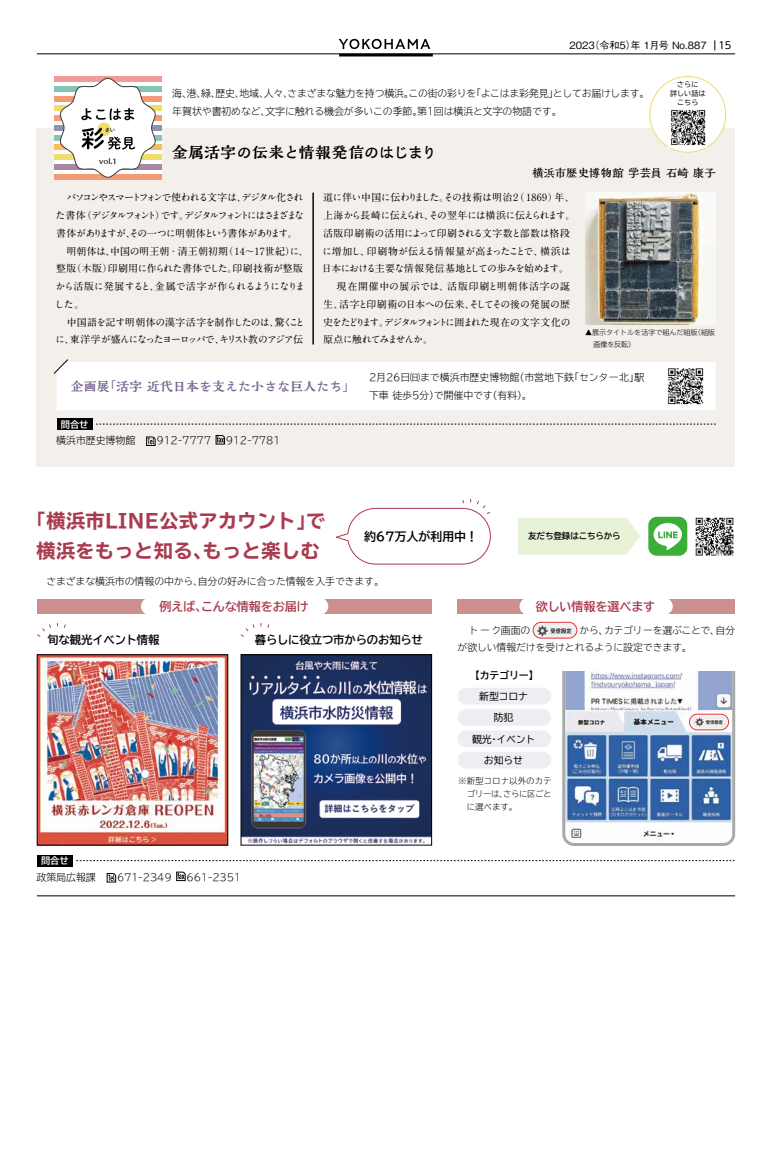
<style>
.page{position:relative;width:772px;height:1151px;background:#fff}
.page>*{position:absolute;margin:0;border:0;box-sizing:border-box;transform-origin:0 0}
.t1{font:700 expanded 19.1px/29.8px "TBUD Go Std";letter-spacing:.02em;color:#a93b4f;text-align:center}
.t2{font:800 15.6px "Kaimin Tu Std";letter-spacing:.015em;color:#000}
.t3{font:800 12.8px "Kaimin Tu Std";letter-spacing:.02em;color:#796594}
.t4{font:700 12px "TBUD Go Std";letter-spacing:-.01em;color:#a93b4f}
.t5{font:700 12px "TBUD Go Std";letter-spacing:-.01em;color:#000}
.t6{font:700 11.3px "TBUD Go Std";letter-spacing:-.015em;color:#000}
.t7{font:700 11.3px "Kaimin Tu Std";color:#000}
.t8{font:500 10px "Gothic BBB Pr 6 N";color:#000}
.t9{font:300 9.9px/17.7px "TBUD Go Std Super";letter-spacing:-.015em;color:#000}
.t10{font:700 9.9px/17.7px "A1 Mincho Std";letter-spacing:-.085em;color:#000}
.t11{font:700 9.9px/17.7px "A1 Mincho Std";letter-spacing:-.06em;color:#000}
.t12{font:9.9px/21.3px "TBUD Go Std";letter-spacing:-.02em;color:#000;text-align:center}
.t13{font:700 9.9px "TBUD Go Std";letter-spacing:-.02em;color:#000}
.t14{font:700 9.2px "TBUD Go Std";letter-spacing:-.015em;color:#fff}
.t15{font:300 8.5px/13.5px "TBUD Go Std Super";letter-spacing:-.01em;color:#000;text-align:justify}
.t16{font:700 8.5px "TBUD Go Std";letter-spacing:-.01em;color:#000}
.t17{font:700 7.8px "Kaimin Tu Std";color:#000}
.t18{font:300 7.1px/11.3px "TBUD Go Std Super";letter-spacing:-.01em;color:#000}
.t19{font:7.1px/9.2px "TBUD Go Std";color:#000;text-align:center}
.s1{font-family:"UD Shin M Go Pr 6 N";font-weight:400;font-size:9.9px}
</style>
<div class="page">
<hr style="left:37px;top:896px;width:697px;height:1px;background:#000">
<svg style="left:338px;top:39px;width:92px;height:10px"></svg>
<hr style="left:339px;top:54px;width:93px;height:2px;background:#000">
<hr style="left:37px;top:54px;width:697px;height:1px;background:#000">
<div style="left:37px;top:128px;width:697px;height:338px;background:#f3efeb"></div>
<hr style="left:313px;top:193px;width:1px;height:151px;background:#000">
<img style="left:585px;top:193px;width:130px;height:132px">
<svg style="left:146px;top:437px;width:9px;height:9px"></svg>
<svg style="left:215px;top:435px;width:10px;height:9px"></svg>
<svg style="left:96px;top:424px;width:619px;height:1px"></svg>
<div style="left:57px;top:418px;width:35px;height:12px;background:#000"></div>
<svg style="left:54px;top:91px;width:108px;height:83px"></svg>
<div style="left:54px;top:86px;width:108px;height:5px;background:#85c4b1"></div>
<div style="left:54px;top:96px;width:108px;height:5px;background:#f29b76"></div>
<div style="left:54px;top:77px;width:108px;height:5px;background:#f19c97"></div>
<div style="left:54px;top:106px;width:108px;height:5px;background:#edde6e"></div>
<div style="left:54px;top:115px;width:108px;height:6px;background:#f29b76"></div>
<div style="left:54px;top:125px;width:108px;height:5px;background:#8f93ae"></div>
<div style="left:54px;top:135px;width:108px;height:5px;background:#85c4b1"></div>
<div style="left:54px;top:145px;width:108px;height:5px;background:#f9be63"></div>
<div style="left:54px;top:154px;width:108px;height:6px;background:#edde6e"></div>
<div style="left:54px;top:164px;width:108px;height:5px;background:#a788a4"></div>
<div style="left:54px;top:174px;width:108px;height:5px;background:#f29b76"></div>
<svg style="left:59px;top:78px;width:98px;height:100px"></svg>
<svg style="left:518px;top:518px;width:122px;height:37px;background:#e9f2d9"></svg>
<img style="left:695px;top:517px;width:39px;height:39px">
<svg style="left:107px;top:873px;width:9px;height:9px"></svg>
<svg style="left:176px;top:872px;width:9px;height:9px"></svg>
<div style="left:457px;top:688px;width:93px;height:16px;background:#eeedf2;border-radius:8px"></div>
<div style="left:457px;top:709px;width:93px;height:17px;background:#eeedf2;border-radius:8px"></div>
<div style="left:457px;top:730px;width:93px;height:17px;background:#eeedf2;border-radius:8px"></div>
<div style="left:457px;top:752px;width:93px;height:16px;background:#eeedf2;border-radius:8px"></div>
<img style="left:39px;top:657px;width:187px;height:186px">
<img style="left:243px;top:657px;width:186px;height:186px">
<div style="left:37px;top:599px;width:394px;height:14px;background:#cb8f8f"></div>
<div style="left:457px;top:599px;width:277px;height:14px;background:#cb8f8f"></div>
<div style="left:141px;top:598px;width:187px;height:17px;background:#fff;border-radius:9px"></div>
<div style="left:519px;top:598px;width:153px;height:17px;background:#fff;border-radius:9px"></div>
<svg style="left:76px;top:860px;width:658px;height:1px"></svg>
<div style="left:37px;top:855px;width:36px;height:11px;background:#000"></div>
<svg style="left:648px;top:517px;width:38px;height:39px"></svg>
<div style="left:648px;top:517px;width:38px;height:39px;background:#3aae36;border-radius:8px"></div>
<svg style="left:653px;top:523px;width:28px;height:27px"></svg>
<svg style="left:37px;top:623px;width:29px;height:14px"></svg>
<svg style="left:240px;top:623px;width:30px;height:14px"></svg>
<svg style="left:54px;top:359px;width:661px;height:51px;background:#f9f9f8"></svg>
<img style="left:566px;top:671px;width:164px;height:171px">
<div style="left:562px;top:649px;width:172px;height:197px;border:3px solid #a8a9a9;border-radius:10px"></div>
<div style="left:688px;top:714px;width:40px;height:16px;border:1px solid #e83130;border-radius:8px"></div>
<div style="left:553px;top:643px;width:189px;height:28px;background:#fff"></div>
<img style="left:532px;top:622px;width:44px;height:16px;border-radius:8px">
<div style="left:532px;top:622px;width:45px;height:17px;border:1px solid #e83130;border-radius:8px"></div>
<div style="left:649px;top:77px;width:76px;height:75px;background:#fff;border-radius:50%"></div>
<div style="left:649px;top:76px;width:76px;height:77px;border:1px solid #edde6e;border-radius:50%"></div>
<div style="left:668px;top:109px;width:38px;height:38px;background:#fff"></div>
<img style="left:671px;top:110px;width:35px;height:35px">
<svg style="left:336px;top:499px;width:155px;height:66px"></svg>
<p class="t17" style="left:99px;top:156px;width:20px">vol.1</p>
<p class="t8" style="left:569px;top:37px;width:163px">2023（令和5）年 1月号 No.887 <span class="s1">15</span></p>
<p class="t19" style="left:669px;top:80px;width:37px">さらに<br>詳しい話はこちら</p>
<p class="t9" style="left:172px;top:84px;width:478px">海、港、緑、歴史、地域、人々、さまざまな魅力を持つ横浜。この街の彩りを「よこはま彩発見」としてお届けします。年賀状や書初めなど、文字に触れる機会が多いこの季節。第1回は横浜と文字の物語です。</p>
<h2 class="t2" style="left:172px;top:142px;width:266px">金属活字の伝来と情報発信のはじまり</h2>
<p class="t7" style="left:532px;top:165px;width:185px">横浜市歴史博物館 学芸員 石崎 康子</p>
<p class="t10" style="left:54px;top:188px;width:255px">　パソコンやスマートフォンで使われる文字は、デジタル化された書体（デジタルフォント）です。デジタルフォントにはさまざまな書体がありますが、その一つに明朝体という書体があります。<br>　明朝体は、中国の明王朝・清王朝初期（14～17世紀）に、整版（木版）印刷用に作られた書体でした。印刷技術が整版から活版に発展すると、金属で活字が作られるようになりました。<br>　中国語を記す明朝体の漢字活字を制作したのは、驚くことに、東洋学が盛んになったヨーロッパで、キリスト教のアジア伝</p>
<p class="t11" style="left:322px;top:188px;width:255px">道に伴い中国に伝わりました。その技術は明治２（ 1869）年、上海から長崎に伝えられ、その翌年には横浜に伝えられます。活版印刷術の活用によって印刷される文字数と部数は格段に増加し、印刷物が伝える情報量が高まったことで、横浜は日本における主要な情報発信基地としての歩みを始めます。　現在開催中の展示では、活版印刷と明朝体活字の誕生、活字と印刷術の日本への伝来、そしてその後の発展の歴史をたどります。デジタルフォントに囲まれた現在の文字文化の原点に触れてみませんか。</p>
<p class="t18" style="left:593px;top:327px;width:123px;text-indent:-9px">▲展示タイトルを活字で組んだ組版（組版画像を反転）</p>
<p class="t3" style="left:71px;top:377px;width:286px">企画展「活字 近代日本を支えた小さな巨人たち」</p>
<p class="t9" style="left:369px;top:368px;width:277px">2月26日㈰まで横浜市歴史博物館（市営地下鉄「センター北」駅下車 徒歩5分）で開催中です（有料）。</p>
<p class="t14" style="left:61px;top:417px;width:29px">問合せ</p>
<p class="t9" style="left:56px;top:431px;width:156px">横浜市歴史博物館　 912-7777</p>
<p class="t9" style="left:226px;top:431px;width:56px">912-7781</p>
<h1 class="t1" style="left:27px;top:506px;width:299px">「横浜市LINE公式アカウント」で横浜をもっと知る、もっと楽しむ</h1>
<p class="t9" style="left:37px;top:572px;width:349px">　さまざまな横浜市の情報の中から、自分の好みに合った情報を入手できます。</p>
<p class="t5" style="left:364px;top:526px;width:115px">約67万人が利用中！</p>
<p class="t16" style="left:527px;top:529px;width:94px">友だち登録はこちらから</p>
<p class="t4" style="left:159px;top:597px;width:150px">例えば、こんな情報をお届け</p>
<p class="t4" style="left:535px;top:597px;width:121px">欲しい情報を選べます</p>
<p class="t6" style="left:47px;top:630px;width:114px">旬な観光イベント情報</p>
<p class="t6" style="left:255px;top:630px;width:169px">暮らしに役立つ市からのお知らせ</p>
<p class="t14" style="left:41px;top:853px;width:29px">問合せ</p>
<p class="t9" style="left:37px;top:868px;width:137px">政策局広報課　 671-2349</p>
<p class="t9" style="left:186px;top:868px;width:56px">661-2351</p>
<p class="t9" style="left:457px;top:621px;width:279px;text-indent:122px">から、カテゴリーを選ぶことで、自分が欲しい情報だけを受けとれるように設定できます。</p>
<p class="t9" style="left:468px;top:621px;width:63px">トーク画面の</p>
<p class="t13" style="left:470px;top:667px;width:70px">【カテゴリー】</p>
<p class="t12" style="left:471px;top:685px;width:65px">新型コロナ<br>防犯<br>観光・イベントお知らせ</p>
<p class="t15" style="left:466px;top:773px;width:86px;text-indent:-9px">※新型コロナ以外のカテゴリーは、さらに区ごとに選べます。</p>
</div>
